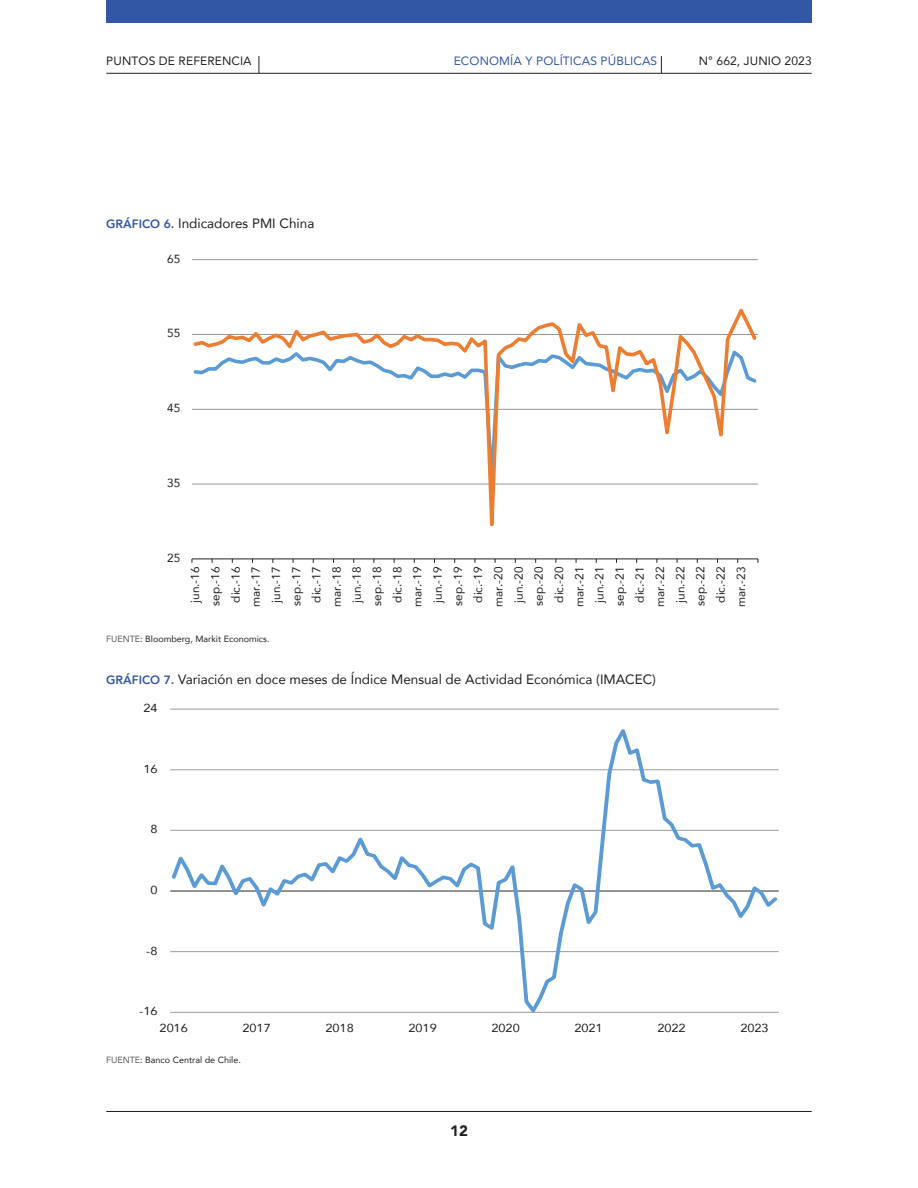
<style>
.page{position:relative;width:918px;height:1188px;background:#fff}
.page>*{position:absolute;margin:0;border:0;box-sizing:border-box;transform-origin:0 0}
.t1{font:900 15px "Avenir";color:#231f20}
.tit_graf_cuadros{font:13.5px "Avenir";color:#231f20}
.t2{font:12px "Avenir";letter-spacing:.01em;color:#231f20}
.t3{font:12px "Avenir";letter-spacing:.01em;color:#3257a4}
.t4{font:11.7px/20.2px "Avenir";letter-spacing:.005em;color:#231f20;text-align:center}
.t5{font:11.55px "Avenir";letter-spacing:.005em;color:#231f20;scale:1.1 1}
.text_fuente{font:9px "Avenir";color:#231f20}
.s1{font-weight:800;font-size:12px;color:#3257a4}
.s2{color:#57585a}
</style>
<div class="page">
<hr style="left:106px;top:1111px;width:706px;height:1px;background:#231f20">
<div style="left:106px;top:0;width:706px;height:23px;background:#3257a4"></div>
<hr style="left:106px;top:73px;width:706px;height:1px;background:#231f20">
<svg style="left:259px;top:56px;width:1px;height:17px"></svg>
<svg style="left:661px;top:56px;width:1px;height:17px"></svg>
<hr style="left:192px;top:259px;width:566px;height:1px;background:#939598">
<svg style="left:192px;top:308px;width:567px;height:252px"></svg>
<hr style="left:170px;top:709px;width:609px;height:1px;background:#939598">
<svg style="left:170px;top:729px;width:609px;height:284px"></svg>
<p class="t2" style="left:106px;top:51px;width:147px">PUNTOS DE REFERENCIA</p>
<p class="t3" style="left:454px;top:51px;width:205px">ECONOMÍA Y POLÍTICAS PÚBLICAS</p>
<p class="t2" style="left:699px;top:52px;width:114px">N° 662, JUNIO 2023</p>
<p class="tit_graf_cuadros" style="left:106px;top:213px;width:210px"><span class="s1">GRÁFICO 6.</span> Indicadores PMI China</p>
<p class="t4" style="left:167px;top:248px;width:15px">65</p>
<p class="t4" style="left:167px;top:323px;width:15px">55</p>
<p class="t4" style="left:167px;top:398px;width:15px">45</p>
<p class="t4" style="left:167px;top:473px;width:15px">35</p>
<p class="t4" style="left:167px;top:547px;width:15px">25</p>
<p class="t4" style="left:185px;top:607px;width:42px;rotate:-90deg">jun.-16 sep.-16 dic.-16 mar.-17 jun.-17 sep.-17 dic.-17 mar.-18 jun.-18 sep.-18 dic.-18 mar.-19 jun.-19 sep.-19 dic.-19 mar.-20 jun.-20 sep.-20 dic.-20 mar.-21 jun.-21 sep.-21 dic.-21 mar.-22 jun.-22 sep.-22 dic.-22 mar.-23</p>
<p class="text_fuente" style="left:106px;top:632px;width:165px"><span class="s2">FUENTE</span>: Bloomberg, Markit Economics.</p>
<p class="tit_graf_cuadros" style="left:106px;top:668px;width:551px"><span class="s1">GRÁFICO 7.</span> Variación en doce meses de Índice Mensual de Actividad Económica (IMACEC)</p>
<p class="t5" style="left:143px;top:699px;width:14px">24</p>
<p class="t5" style="left:143px;top:759px;width:14px">16</p>
<p class="t5" style="left:150px;top:820px;width:8px">8</p>
<p class="t5" style="left:150px;top:881px;width:8px">0</p>
<p class="t5" style="left:146px;top:941px;width:12px">-8</p>
<p class="t5" style="left:139px;top:1002px;width:18px">-16</p>
<p class="t5" style="left:160px;top:1018px;width:27px">2016</p>
<p class="t5" style="left:243px;top:1018px;width:27px">2017</p>
<p class="t5" style="left:325px;top:1018px;width:27px">2018</p>
<p class="t5" style="left:408px;top:1018px;width:27px">2019</p>
<p class="t5" style="left:491px;top:1018px;width:27px">2020</p>
<p class="t5" style="left:574px;top:1018px;width:27px">2021</p>
<p class="t5" style="left:657px;top:1018px;width:27px">2022</p>
<p class="t5" style="left:740px;top:1018px;width:27px">2023</p>
<p class="text_fuente" style="left:106px;top:1053px;width:136px"><span class="s2">FUENTE</span>: Banco Central de Chile.</p>
<p class="t1" style="left:450px;top:1118px;width:19px">12</p>
</div>
